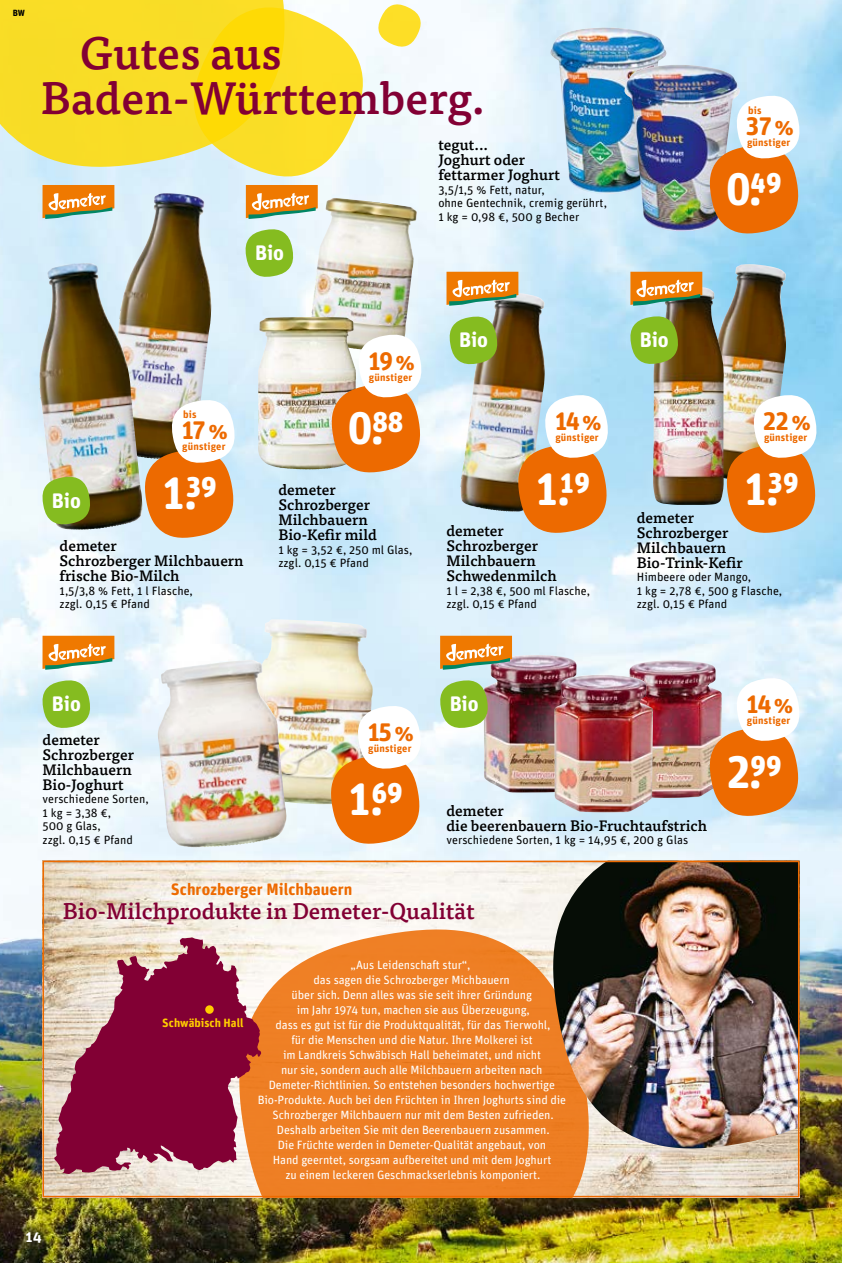
<style>
.page{position:relative;width:842px;height:1263px;background:#fff}
.page>*{position:absolute;margin:0;border:0;box-sizing:border-box;transform-origin:0 0}
.t1{font:45.6px "tegut Preise";color:#fff}
.t2{font:500 45px/45px "Tisa OT";letter-spacing:.005em;color:#820034}
.t3{font:25.35px "tegut Preise";color:#ed6a00}
.t4{font:500 22.5px "Tisa OT";color:#820034}
.t5{font:700 21px "Unit Rounded OT";letter-spacing:-.005em;color:#fff}
.t6{font:700 16.5px "Unit Rounded OT";color:#ed6a00}
.t7{font:500 15px/15px "Tisa OT";color:#000}
.t8{font:700 15px "Unit Rounded OT";color:#fff}
.t9{font:12px/15px "Unit Rounded OT";letter-spacing:-.01em;color:#fff;text-align:center}
.t10{font:12px/13.5px "Unit Rounded OT";color:#000}
.t11{font:700 12px "Unit Rounded OT";color:#fc0}
.t12{font:700 10.5px "Unit Rounded OT";letter-spacing:.015em;color:#ed6a00}
.t13{font:700 9px "Unit Rounded OT";color:#000}
.s1{font-family:"Unit Rounded OT";font-weight:700;font-size:24.75px}
</style>
<div class="page">
<img style="left:0;top:0;width:842px;height:1263px">
<img style="left:46px;top:864px;width:750px;height:330px">
<svg style="left:239px;top:929px;width:350px;height:265px;background:#ef8833"></svg>
<img style="left:552px;top:864px;width:244px;height:286px">
<svg style="left:54px;top:937px;width:207px;height:237px;background:#a64a63"></svg>
<div style="left:205px;top:1005px;width:9px;height:9px;background:#fc0;border-radius:50%"></div>
<div style="left:43px;top:861px;width:756px;height:336px;border:2px solid #ed6a00"></div>
<img style="left:550px;top:27px;width:116px;height:167px">
<img style="left:624px;top:65px;width:116px;height:166px">
<svg style="left:708px;top:95px;width:93px;height:140px"></svg>
<img style="left:247px;top:619px;width:126px;height:186px">
<img style="left:158px;top:660px;width:129px;height:188px">
<svg style="left:42px;top:679px;width:49px;height:50px;background:#9bc955"></svg>
<svg style="left:329px;top:705px;width:93px;height:140px"></svg>
<img style="left:622px;top:660px;width:100px;height:138px">
<img style="left:484px;top:655px;width:100px;height:137px">
<img style="left:554px;top:675px;width:99px;height:137px">
<svg style="left:439px;top:679px;width:50px;height:50px;background:#9ac453"></svg>
<svg style="left:708px;top:677px;width:93px;height:140px"></svg>
<svg style="left:43px;top:636px;width:71px;height:34px;background:#db9c4c"></svg>
<svg style="left:43px;top:185px;width:71px;height:34px;background:#d89a4a"></svg>
<svg style="left:246px;top:185px;width:72px;height:34px;background:#db9a47"></svg>
<svg style="left:440px;top:636px;width:72px;height:34px;background:#d69445"></svg>
<svg style="left:449px;top:316px;width:49px;height:49px;background:#8eba42"></svg>
<svg style="left:517px;top:394px;width:92px;height:140px"></svg>
<img style="left:310px;top:198px;width:107px;height:135px">
<img style="left:258px;top:317px;width:98px;height:152px">
<svg style="left:245px;top:228px;width:49px;height:50px;background:#9cc956"></svg>
<svg style="left:330px;top:333px;width:92px;height:141px"></svg>
<img style="left:702px;top:264px;width:84px;height:218px">
<img style="left:653px;top:286px;width:71px;height:219px">
<svg style="left:629px;top:315px;width:50px;height:50px;background:#89b53f"></svg>
<svg style="left:725px;top:394px;width:93px;height:140px"></svg>
<svg style="left:446px;top:272px;width:72px;height:34px;background:#d19343"></svg>
<svg style="left:630px;top:272px;width:72px;height:34px;background:#c88837"></svg>
<svg style="left:154px;top:193px;width:12px;height:11px"></svg>
<img style="left:49px;top:263px;width:37px;height:8px">
<svg style="left:42px;top:476px;width:49px;height:49px;background:#91ba3e"></svg>
<svg style="left:143px;top:399px;width:93px;height:140px"></svg>
<svg style="left:378px;top:4px;width:43px;height:43px"></svg>
<div style="left:0;top:0;width:286px;height:168px;background:#f8dd26"></div>
<svg style="left:192px;top:5px;width:173px;height:174px;background:#f8e146"></svg>
<p class="t13" style="left:13px;top:8px;width:14px">BW</p>
<h2 class="t2" style="left:41px;top:32px;width:446px;text-indent:39px">Gutes aus<br>Baden-Württemberg.</h2>
<h3 class="t5" style="left:255px;top:240px;width:31px">Bio</h3>
<p class="t7" style="left:438px;top:138px;width:123px">tegut...<br>Joghurt oder fettarmer Joghurt</p>
<p class="t10" style="left:438px;top:183px;width:170px">3,5/1,5 % Fett, natur,<br>ohne Gentechnik, cremig gerührt,<br>1 kg = 0,98 €, 500 g Becher</p>
<p class="t12" style="left:183px;top:408px;width:15px">bis</p>
<h3 class="t3" style="left:181px;top:416px;width:48px">17<span class="s1">%</span></h3>
<h3 class="t5" style="left:52px;top:487px;width:31px">Bio</h3>
<p class="t12" style="left:182px;top:440px;width:45px">günstiger</p>
<h1 class="t1" style="left:162px;top:467px;width:57px">1.39</h1>
<p class="t7" style="left:60px;top:539px;width:186px">demeter<br>Schrozberger Milchbauern frische Bio-Milch</p>
<p class="t10" style="left:60px;top:584px;width:135px">1,5/3,8 % Fett, 1 l Flasche, zzgl. 0,15 € Pfand</p>
<h3 class="t3" style="left:368px;top:346px;width:49px">19<span class="s1">%</span></h3>
<p class="t12" style="left:369px;top:370px;width:45px">günstiger</p>
<h1 class="t1" style="left:348px;top:402px;width:57px">0.88</h1>
<p class="t7" style="left:278px;top:483px;width:100px">demeter<br>Schrozberger<br>Milchbauern<br>Bio-Kefir mild</p>
<p class="t10" style="left:278px;top:543px;width:135px">1 kg = 3,52 €, 250 ml Glas, zzgl. 0,15 € Pfand</p>
<h3 class="t5" style="left:459px;top:327px;width:31px">Bio</h3>
<h3 class="t3" style="left:554px;top:407px;width:49px">14<span class="s1">%</span></h3>
<p class="t12" style="left:555px;top:431px;width:45px">günstiger</p>
<h1 class="t1" style="left:535px;top:462px;width:57px">1.19</h1>
<p class="t7" style="left:446px;top:524px;width:112px">demeter<br>Schrozberger<br>Milchbauern<br>Schwedenmilch</p>
<p class="t10" style="left:446px;top:584px;width:145px">1 l = 2,38 €, 500 ml Flasche, zzgl. 0,15 € Pfand</p>
<p class="t12" style="left:748px;top:104px;width:15px">bis</p>
<h3 class="t3" style="left:746px;top:111px;width:50px">37<span class="s1">%</span></h3>
<p class="t12" style="left:747px;top:136px;width:45px">günstiger</p>
<h3 class="t5" style="left:640px;top:327px;width:31px">Bio</h3>
<h1 class="t1" style="left:726px;top:163px;width:57px">0.49</h1>
<h3 class="t3" style="left:763px;top:407px;width:49px">22<span class="s1">%</span></h3>
<p class="t12" style="left:764px;top:431px;width:45px">günstiger</p>
<h1 class="t1" style="left:743px;top:462px;width:57px">1.39</h1>
<p class="t7" style="left:637px;top:510px;width:107px">demeter<br>Schrozberger<br>Milchbauern<br>Bio-Trink-Kefir</p>
<p class="t10" style="left:637px;top:570px;width:147px">Himbeere oder Mango,<br>1 kg = 2,78 €, 500 g Flasche, zzgl. 0,15 € Pfand</p>
<h3 class="t5" style="left:52px;top:691px;width:31px">Bio</h3>
<p class="t7" style="left:43px;top:732px;width:59px">demeter</p>
<h3 class="t3" style="left:367px;top:717px;width:48px">15<span class="s1">%</span></h3>
<p class="t7" style="left:43px;top:747px;width:93px">Schrozberger<br>Milchbauern<br>Bio-Joghurt</p>
<p class="t10" style="left:43px;top:792px;width:108px">verschiedene Sorten,<br>1 kg = 3,38 €,<br>500 g Glas,<br>zzgl. 0,15 € Pfand</p>
<p class="t12" style="left:368px;top:742px;width:45px">günstiger</p>
<h1 class="t1" style="left:348px;top:773px;width:57px">1.69</h1>
<h3 class="t5" style="left:450px;top:691px;width:31px">Bio</h3>
<p class="t7" style="left:446px;top:803px;width:262px">demeter<br>die beerenbauern Bio-Fruchtaufstrich</p>
<p class="t10" style="left:446px;top:833px;width:243px">verschiedene Sorten, 1 kg = 14,95 €, 200 g Glas</p>
<h3 class="t6" style="left:171px;top:879px;width:183px">Schrozberger Milchbauern</h3>
<h3 class="t4" style="left:63px;top:897px;width:413px">Bio-Milchprodukte in Demeter-Qualität</h3>
<p class="t9" style="left:258px;top:957px;width:310px">„Aus Leidenschaft stur“,<br>das sagen die Schrozberger Michbauern<br>über sich. Denn alles was sie seit ihrer Gründung<br>im Jahr 1974 tun, machen sie aus Überzeugung,<br>dass es gut ist für die Produktqualität, für das Tierwohl,<br>für die Menschen und die Natur. Ihre Molkerei ist<br>im Landkreis Schwäbisch Hall beheimatet, und nicht<br>nur sie, sondern auch alle Milchbauern arbeiten nach Demeter-Richtlinien. So entstehen besonders hochwertige Bio-Produkte. Auch bei den Früchten in Ihren Joghurts sind die Schrozberger Milchbauern nur mit dem Besten zufrieden.<br>Deshalb arbeiten Sie mit den Beerenbauern zusammen.<br>Die Früchte werden in Demeter-Qualität angebaut, von<br>Hand geerntet, sorgsam aufbereitet und mit dem Joghurt<br>zu einem leckeren Geschmackserlebnis komponiert.</p>
<p class="t11" style="left:162px;top:1015px;width:83px">Schwäbisch Hall</p>
<h3 class="t3" style="left:746px;top:690px;width:49px">14<span class="s1">%</span></h3>
<p class="t12" style="left:747px;top:714px;width:45px">günstiger</p>
<h1 class="t1" style="left:726px;top:745px;width:57px">2.99</h1>
<p class="t8" style="left:26px;top:1227px;width:18px">14</p>
</div>
